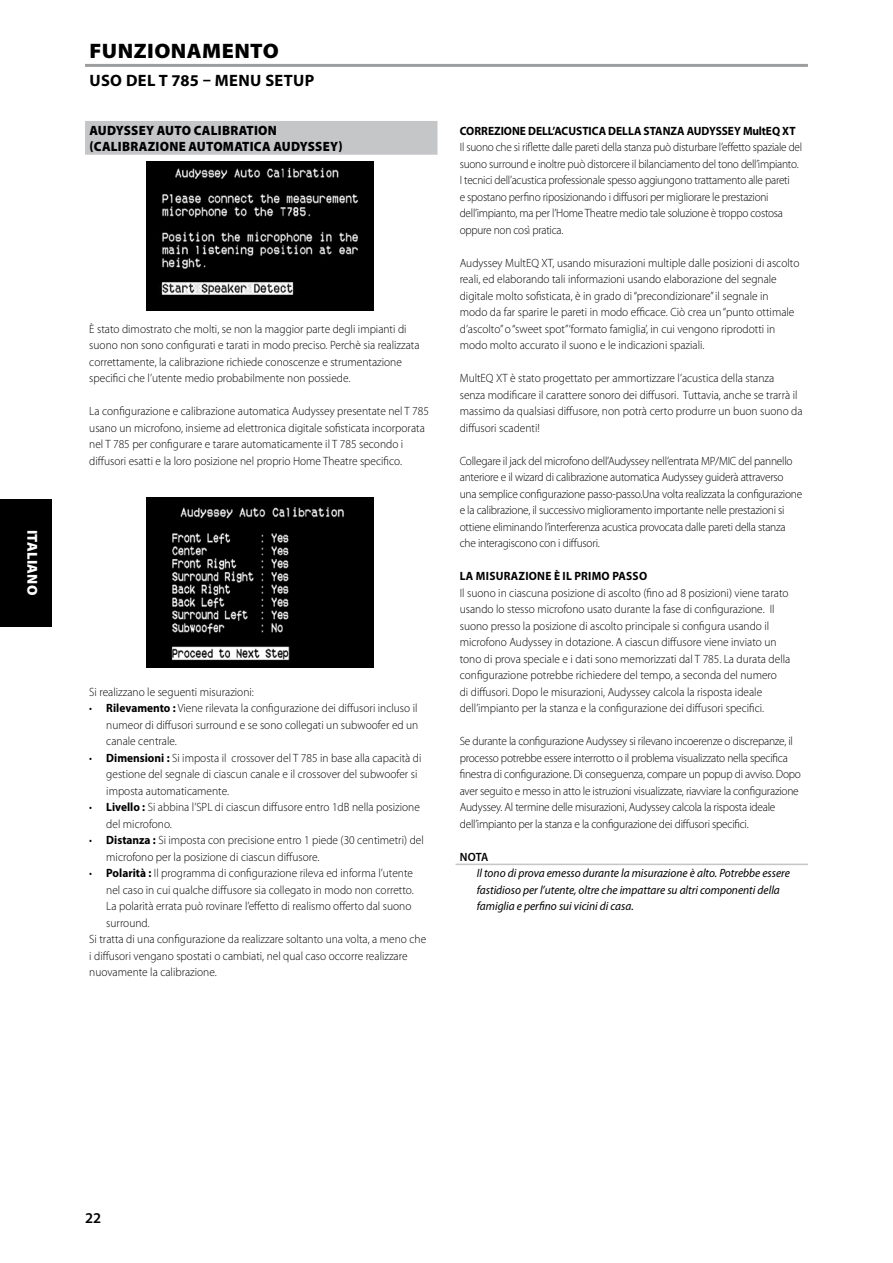
<style>
.page{position:relative;width:893px;height:1263px;background:#fff}
.page>*{position:absolute;margin:0;border:0;box-sizing:border-box;transform-origin:0 0}
.t1{font:900 21px "Myriad Pro";letter-spacing:.02em;color:#000;scale:1.05 1}
.t2{font:700 16.5px "Myriad Pro";letter-spacing:.02em;color:#000}
.t3{font:600 15px "Myriad Pro";color:#000}
.t4{font:900 14.4px "Myriad Pro";letter-spacing:.02em;color:#fff}
.t5{font:900 13.5px "Myriad Pro";letter-spacing:-.02em;color:#000;scale:.95 1}
.t6{font:300 12px/16.5px "Myriad Pro";color:#000;scale:.95 1}
.t7{font:300 12px/16.5px "Myriad Pro";letter-spacing:-.02em;color:#000;scale:.95 1}
.t8{font:300 12px/16.5px "Myriad Pro";letter-spacing:-.02em;color:#000;scale:.94 1}
.t9{font:italic 12px/16.5px "Myriad Pro";color:#000;scale:.95 1}
.t10{font:700 12px "Myriad Pro";color:#000;scale:.95 1}
.t11{font:600 12px "Myriad Pro";color:#000;scale:.95 1}
.s1{font-weight:700}
</style>
<div class="page">
<div style="left:85px;top:121px;width:352px;height:17px;background:#c5c6c8"></div>
<div style="left:85px;top:137px;width:352px;height:18px;background:#c5c6c8"></div>
<hr style="left:455px;top:864px;width:353px;height:1px;background:#c5c6c8">
<hr style="left:85px;top:64px;width:723px;height:3px;background:#9c9d9f">
<img style="left:146px;top:161px;width:227px;height:150px">
<img style="left:146px;top:497px;width:227px;height:170px">
<div style="left:0;top:499px;width:51px;height:127px;background:#000"></div>
<p class="t4" style="left:42px;top:530px;width:67px;rotate:90deg">ITALIANO</p>
<h1 class="t1" style="left:90px;top:37px;width:182px">FUNZIONAMENTO</h1>
<h2 class="t2" style="left:89px;top:70px;width:226px">USO DEL T 785 – MENU SETUP</h2>
<p class="t5" style="left:89px;top:121px;width:19px">AUDYSSEY</p>
<p class="t5" style="left:157px;top:121px;width:19px">AUTO</p>
<p class="t5" style="left:194px;top:121px;width:18px">CALIBRATION</p>
<p class="t5" style="left:89px;top:137px;width:23px">(CALIBRAZIONE</p>
<p class="t5" style="left:189px;top:137px;width:10px">AUTOMATICA</p>
<p class="t5" style="left:273px;top:137px;width:19px">AUDYSSEY</p>
<p class="t5" style="left:338px;top:137px;width:6px">)</p>
<p class="t6" style="left:89px;top:320px;width:349px">È stato dimostrato che molti, se non la maggior parte degli impianti di suono non sono configurati e tarati in modo preciso. Perchè sia realizzata correttamente, la calibrazione richiede conoscenze e strumentazione specifici che l’utente medio probabilmente non possiede.</p>
<p class="t6" style="left:89px;top:403px;width:359px">La configurazione e calibrazione automatica Audyssey presentate nel T 785 usano un microfono, insieme ad elettronica digitale sofisticata incorporata nel T 785 per configurare e tarare automaticamente il T 785 secondo i diffusori esatti e la loro posizione nel proprio Home Theatre specifico.</p>
<p class="t6" style="left:89px;top:683px;width:175px">Si realizzano le seguenti misurazioni:</p>
<p class="t6" style="left:89px;top:700px;width:347px"><span class="s1">· Rilevamento :</span> Viene rilevata la configurazione dei diffusori incluso il</p>
<p class="t6" style="left:106px;top:716px;width:330px">numeor di diffusori surround e se sono collegati un subwoofer ed un</p>
<p class="t6" style="left:106px;top:733px;width:76px">canale centrale.</p>
<p class="t6" style="left:89px;top:749px;width:351px"><span class="s1">· Dimensioni :</span> Si imposta il crossover del T 785 in base alla capacità di</p>
<p class="t6" style="left:106px;top:766px;width:329px">gestione del segnale di ciascun canale e il crossover del subwoofer si</p>
<p class="t6" style="left:106px;top:782px;width:131px">imposta automaticamente.</p>
<p class="t6" style="left:89px;top:799px;width:349px"><span class="s1">· Livello :</span> Si abbina l’SPL di ciascun diffusore entro 1dB nella posizione</p>
<p class="t6" style="left:106px;top:815px;width:71px">del microfono.</p>
<p class="t6" style="left:89px;top:832px;width:354px"><span class="s1">· Distanza :</span> Si imposta con precisione entro 1 piede (30 centimetri) del</p>
<p class="t6" style="left:106px;top:848px;width:226px">microfono per la posizione di ciascun diffusore.</p>
<p class="t6" style="left:89px;top:865px;width:342px"><span class="s1">· Polarità :</span> Il programma di configurazione rileva ed informa l’utente</p>
<p class="t6" style="left:106px;top:881px;width:325px">nel caso in cui qualche diffusore sia collegato in modo non corretto.</p>
<p class="t6" style="left:106px;top:898px;width:323px">La polarità errata può rovinare l’effetto di realismo offerto dal suono</p>
<p class="t6" style="left:106px;top:914px;width:47px">surround.</p>
<p class="t6" style="left:89px;top:931px;width:356px">Si tratta di una configurazione da realizzare soltanto una volta, a meno che</p>
<p class="t6" style="left:89px;top:947px;width:337px">i diffusori vengano spostati o cambiati, nel qual caso occorre realizzare</p>
<p class="t6" style="left:89px;top:964px;width:136px">nuovamente la calibrazione.</p>
<p class="t10" style="left:460px;top:123px;width:355px">CORREZIONE DELL’ACUSTICA DELLA STANZA AUDYSSEY MultEQ XT</p>
<p class="t8" style="left:460px;top:139px;width:366px">Il suono che si riflette dalle pareti della stanza può disturbare l’effetto spaziale del suono surround e inoltre può distorcere il bilanciamento del tono dell’impianto.<br>I tecnici dell’acustica professionale spesso aggiungono trattamento alle pareti<br>e spostano perfino riposizionando i diffusori per migliorare le prestazioni dell’impianto, ma per l’Home Theatre medio tale soluzione è troppo costosa oppure non così pratica.</p>
<p class="t6" style="left:460px;top:254px;width:359px">Audyssey MultEQ XT, usando misurazioni multiple dalle posizioni di ascolto reali, ed elaborando tali informazioni usando elaborazione del segnale digitale molto sofisticata, è in grado di “precondizionare” il segnale in<br>modo da far sparire le pareti in modo efficace. Ciò crea un “punto ottimale d’ascolto” o “sweet spot” ‘formato famiglia’, in cui vengono riprodotti in modo molto accurato il suono e le indicazioni spaziali.</p>
<p class="t6" style="left:460px;top:370px;width:362px">MultEQ XT è stato progettato per ammortizzare l’acustica della stanza senza modificare il carattere sonoro dei diffusori. Tuttavia, anche se trarrà il massimo da qualsiasi diffusore, non potrà certo produrre un buon suono da diffusori scadenti!</p>
<p class="t7" style="left:460px;top:452px;width:362px">Collegare il jack del microfono dell’Audyssey nell’entrata MP/MIC del pannello anteriore e il wizard di calibrazione automatica Audyssey guiderà attraverso una semplice configurazione passo-passo.Una volta realizzata la configurazione e la calibrazione, il successivo miglioramento importante nelle prestazioni si ottiene eliminando l’interferenza acustica provocata dalle pareti della stanza che interagiscono con i diffusori.</p>
<p class="t10" style="left:460px;top:568px;width:14px">Lamisurazione</p>
<p class="t10" style="left:554px;top:568px;width:14px">è ilprimopasso</p>
<p class="t6" style="left:460px;top:584px;width:350px">Il suono in ciascuna posizione di ascolto (fino ad 8 posizioni) viene tarato usando lo stesso microfono usato durante la fase di configurazione. Il suono presso la posizione di ascolto principale si configura usando il microfono Audyssey in dotazione. A ciascun diffusore viene inviato un tono di prova speciale e i dati sono memorizzati dal T 785. La durata della configurazione potrebbe richiedere del tempo, a seconda del numero<br>di diffusori. Dopo le misurazioni, Audyssey calcola la risposta ideale dell’impianto per la stanza e la configurazione dei diffusori specifici.</p>
<p class="t7" style="left:460px;top:733px;width:361px">Se durante la configurazione Audyssey si rilevano incoerenze o discrepanze, il processo potrebbe essere interrotto o il problema visualizzato nella specifica finestra di configurazione. Di conseguenza, compare un popup di avviso. Dopo aver seguito e messo in atto le istruzioni visualizzate, riavviare la configurazione Audyssey. Al termine delle misurazioni, Audyssey calcola la risposta ideale dell’impianto per la stanza e la configurazione dei diffusori specifici.</p>
<p class="t11" style="left:460px;top:849px;width:17px">Nota</p>
<p class="t9" style="left:477px;top:865px;width:331px">Il tono di prova emesso durante la misurazione è alto. Potrebbe essere fastidioso per l’utente, oltre che impattare su altri componenti della famiglia e perfino sui vicini di casa.</p>
<p class="t3" style="left:85px;top:1208px;width:9px">22</p>
</div>
